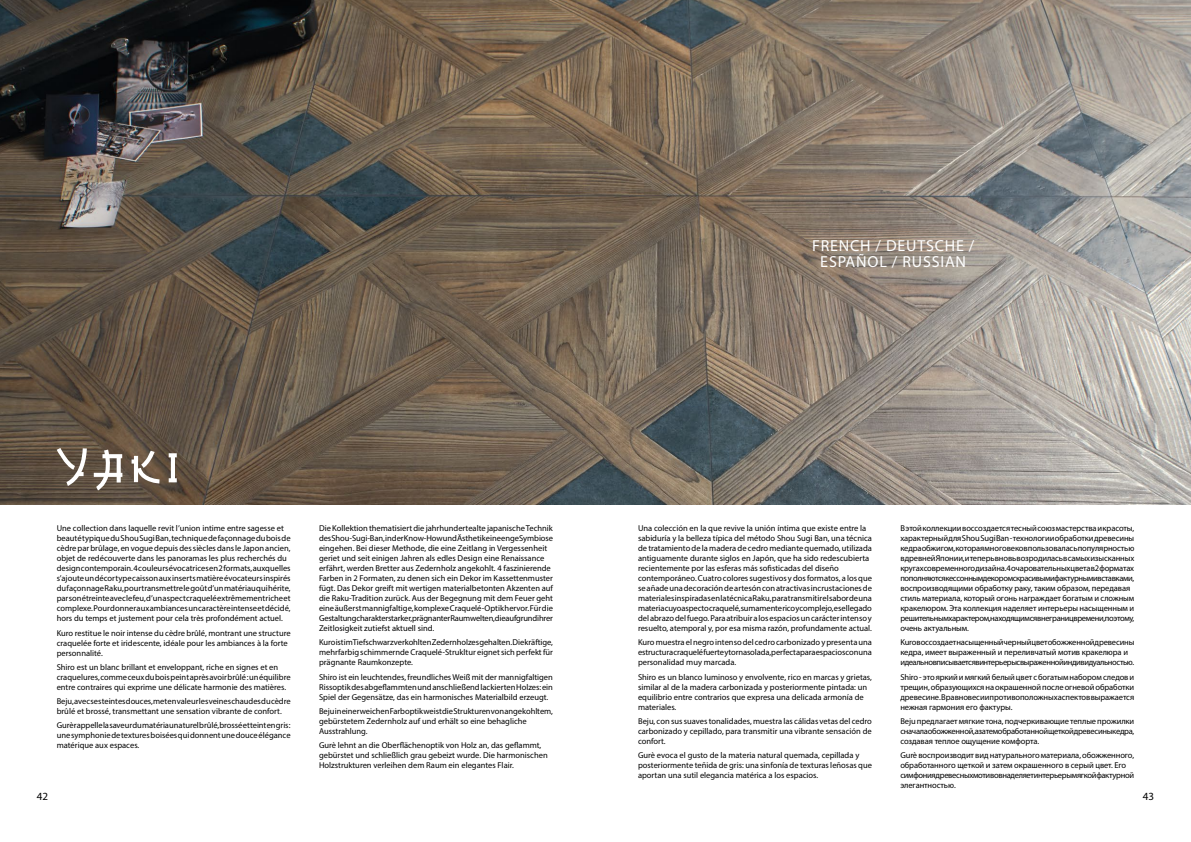
<style>
.page{position:relative;width:1191px;height:842px;background:#fff}
.page>*{position:absolute;margin:0;border:0;box-sizing:border-box;transform-origin:0 0}
.t1{font:16px/16px "Myriad Pro";letter-spacing:.05em;color:#fff;text-align:center}
.t2{font:11px "Myriad Pro";color:#000}
.t3{font:8.5px/10px "Myriad Pro";color:#000}
</style>
<div class="page">
<img style="left:0;top:0;width:1191px;height:505px">
<svg style="left:169px;top:453px;width:8px;height:29px"></svg>
<svg style="left:132px;top:451px;width:27px;height:32px"></svg>
<svg style="left:57px;top:448px;width:30px;height:38px"></svg>
<svg style="left:94px;top:450px;width:28px;height:40px"></svg>
<h1 class="t1" style="left:812px;top:237px;width:164px">FRENCH / DEUTSCHE /<br>ESPAÑOL / RUSSIAN</h1>
<p class="t3" style="left:57px;top:523px;width:235px">Une collection dans laquelle revit l’union intime entre sagesse et beauté typique du Shou Sugi Ban, technique de façonnage du bois de cèdre par brûlage, en vogue depuis des siècles dans le Japon ancien, objet de redécouverte dans les panoramas les plus recherchés du design contemporain. 4 couleurs évocatrices en 2 formats, auxquelles s’ajoute un décor type caisson aux inserts matière évocateurs inspirés du façonnage Raku, pour transmettre le goût d’un matériau qui hérite, par son étreinte avec le feu, d’un aspect craquelé extrêmement riche et complexe. Pour donner aux ambiances un caractère intense et décidé, hors du temps et justement pour cela très profondément actuel.</p>
<p class="t3" style="left:57px;top:627px;width:235px">Kuro restitue le noir intense du cèdre brûlé, montrant une structure craquelée forte et iridescente, idéale pour les ambiances à la forte personnalité.</p>
<p class="t3" style="left:57px;top:662px;width:235px">Shiro est un blanc brillant et enveloppant, riche en signes et en craquelures, comme ceux du bois peint après avoir brûlé : un équilibre entre contraires qui exprime une délicate harmonie des matières.</p>
<p class="t3" style="left:57px;top:696px;width:235px">Beju, avec ses teintes douces, met en valeur les veines chaudes du cèdre brûlé et brossé, transmettant une sensation vibrante de confort.</p>
<p class="t3" style="left:57px;top:720px;width:235px;text-align:justify">Gurè rappelle la saveur du matériau naturel brûlé, brossé et teint en gris : une symphonie de textures boisées qui donnent une douce élégance matérique aux espaces.</p>
<p class="t3" style="left:319px;top:523px;width:235px">Die Kollektion thematisiert die jahrhundertealte japanische Technik des Shou-Sugi-Ban, in der Know-How und Ästhetik eine enge Symbiose eingehen. Bei dieser Methode, die eine Zeitlang in Vergessenheit geriet und seit einigen Jahren als edles Design eine Renaissance erfährt, werden Bretter aus Zedernholz angekohlt. 4 faszinierende Farben in 2 Formaten, zu denen sich ein Dekor im Kassettenmuster fügt. Das Dekor greift mit wertigen materialbetonten Akzenten auf die Raku-Tradition zurück. Aus der Begegnung mit dem Feuer geht eine äußerst mannigfaltige, komplexe Craquelé-Optik hervor. Für die Gestaltung charakterstarker, prägnanter Raumwelten, die aufgrund ihrer Zeitlosigkeit zutiefst aktuell sind.</p>
<p class="t3" style="left:319px;top:637px;width:235px;text-align:justify">Kuro ist im Tiefschwarz verkohlten Zedernholzes gehalten. Die kräftige, mehrfarbig schimmernde Craquelé-Strukltur eignet sich perfekt für prägnante Raumkonzepte.</p>
<p class="t3" style="left:319px;top:672px;width:235px;text-align:justify">Shiro ist ein leuchtendes, freundliches Weiß mit der mannigfaltigen Rissoptik des abgeflammten und anschließend lackierten Holzes: ein Spiel der Gegensätze, das ein harmonisches Materialbild erzeugt.</p>
<p class="t3" style="left:319px;top:706px;width:235px">Beju in einer weichen Farboptik weist die Strukturen von angekohltem, gebürstetem Zedernholz auf und erhält so eine behagliche<br>Ausstrahlung.</p>
<p class="t3" style="left:319px;top:740px;width:230px">Gurè lehnt an die Oberflächenoptik von Holz an, das geflammt, gebürstet und schließlich grau gebeizt wurde. Die harmonischen<br>Holzstrukturen verleihen dem Raum ein elegantes Flair.</p>
<p class="t3" style="left:638px;top:523px;width:235px">Una colección en la que revive la unión íntima que existe entre la sabiduría y la belleza típica del método Shou Sugi Ban, una técnica de tratamiento de la madera de cedro mediante quemado, utilizada antiguamente durante siglos en Japón, que ha sido redescubierta recientemente por las esferas más sofisticadas del diseño contemporáneo. Cuatro colores sugestivos y dos formatos, a los que se añade una decoración de artesón con atractivas incrustaciones de materiales inspiradas en la técnica Raku, para transmitir el sabor de una materia cuyo aspecto craquelé, sumamente rico y complejo, es el legado del abrazo del fuego. Para atribuir a los espacios un carácter intenso y resuelto, atemporal y, por esa misma razón, profundamente actual.</p>
<p class="t3" style="left:638px;top:637px;width:235px;text-align:justify">Kuro muestra el negro intenso del cedro carbonizado y presenta una estructura craquelé fuerte y tornasolada, perfecta para espacios con una personalidad muy marcada.</p>
<p class="t3" style="left:638px;top:672px;width:235px">Shiro es un blanco luminoso y envolvente, rico en marcas y grietas, similar al de la madera carbonizada y posteriormente pintada: un equilibrio entre contrarios que expresa una delicada armonía de materiales.</p>
<p class="t3" style="left:638px;top:716px;width:235px;text-align:justify">Beju, con sus suaves tonalidades, muestra las cálidas vetas del cedro carbonizado y cepillado, para transmitir una vibrante sensación de confort.</p>
<p class="t3" style="left:638px;top:750px;width:235px">Gurè evoca el gusto de la materia natural quemada, cepillada y posteriormente teñida de gris: una sinfonía de texturas leñosas que aportan una sutil elegancia matérica a los espacios.</p>
<p class="t3" style="left:900px;top:523px;width:235px">В этой коллекции воссоздается тесный союз мастерства и красоты, характерный для Shou Sugi Ban - технологии обработки древесины кедра обжигом, которая много веков пользовалась популярностью в древней Японии, и теперь вновь возродилась в самых изысканных кругах современного дизайна. 4 очаровательных цвета в 2 форматах пополняются кессонным декором с красивыми фактурными вставками, воспроизводящими обработку раку, таким образом, передавая стиль материала, который огонь награждает богатым и сложным кракелюром. Эта коллекция наделяет интерьеры насыщенным и решительным характером, находящимся вне границ времени, поэтому, очень актуальным.</p>
<p class="t3" style="left:900px;top:637px;width:235px">Kuro воссоздает насыщенный черный цвет обожженной древесины кедра, имеет выраженный и переливчатый мотив кракелюра и идеально вписывается в интерьеры с выраженной индивидуальностью.</p>
<p class="t3" style="left:900px;top:671px;width:235px;text-align:justify">Shiro - это яркий и мягкий белый цвет с богатым набором следов и трещин, образующихся на окрашенной после огневой обработки древесине. В равновесии противоположных аспектов выражается нежная гармония его фактуры.</p>
<p class="t3" style="left:900px;top:716px;width:235px;text-align:justify">Beju предлагает мягкие тона, подчеркивающие теплые прожилки сначала обожженной, а затем обработанной щеткой древесины кедра, создавая теплое ощущение комфорта.</p>
<p class="t3" style="left:900px;top:750px;width:235px">Gurè воспроизводит вид натурального материала, обожженного, обработанного щеткой и затем окрашенного в серый цвет. Его симфония древесных мотивов наделяет интерьеры мягкой фактурной элегантностью.</p>
<p class="t2" style="left:37px;top:789px;width:13px">42</p>
<p class="t2" style="left:1142px;top:789px;width:13px">43</p>
</div>
